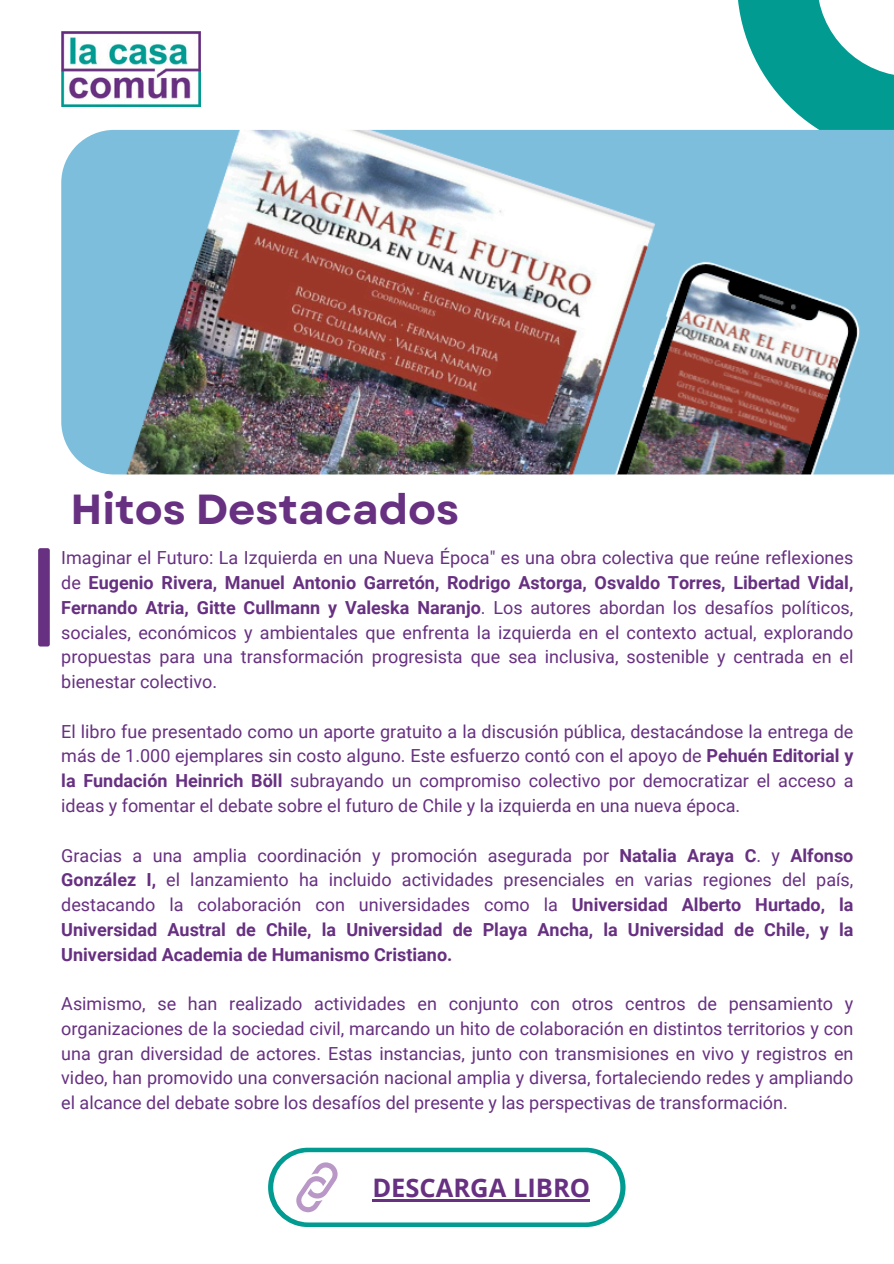
<style>
.page{position:relative;width:894px;height:1264px;background:#fff}
.page>*{position:absolute;margin:0;border:0;box-sizing:border-box;transform-origin:0 0}
.t1{font:700 42px "Garet";color:#673081}
.t2{font:700 25.5px "Open Sans";color:#673081}
.t3{font:18px/24.8px "Roboto";color:#673081;text-align:justify}
.t4{font:700 18px/24.8px "Roboto";color:#673081;text-align:justify}
.s1{font-weight:700}
.s2{font-weight:400}
</style>
<div class="page">
<svg style="left:736px;top:0;width:157px;height:130px"></svg>
<div style="left:38px;top:548px;width:12px;height:98px;background:#673081;border-radius:2px"></div>
<img style="left:61px;top:130px;width:832px;height:344px">
<img style="left:61px;top:31px;width:140px;height:76px">
<svg style="left:268px;top:1147px;width:356px;height:79px;background:#1ea69d"></svg>
<div style="left:273px;top:1152px;width:347px;height:70px;background:#fff;border-radius:35px"></div>
<svg style="left:296px;top:1162px;width:42px;height:50px"></svg>
<hr style="left:372px;top:1199px;width:218px;height:2px;background:#673081">
<p class="t1" style="left:70px;top:479px;width:390px">Hitos Destacados</p>
<h1 class="t3" style="left:61px;top:546px;width:793px">Imaginar el Futuro: La Izquierda en una Nueva Época" es una obra colectiva que reúne reflexiones de <span class="s1">Eugenio Rivera, Manuel Antonio Garretón, Rodrigo Astorga, Osvaldo Torres, Libertad Vidal, Fernando Atria, Gitte Cullmann y Valeska Naranjo</span>. Los autores abordan los desafíos políticos, sociales, económicos y ambientales que enfrenta la izquierda en el contexto actual, explorando propuestas para una transformación progresista que sea inclusiva, sostenible y centrada en el bienestar colectivo.</h1>
<p class="t3" style="left:61px;top:719px;width:793px">El libro fue presentado como un aporte gratuito a la discusión pública, destacándose la entrega de más de 1.000 ejemplares sin costo alguno. Este esfuerzo contó con el apoyo de <span class="s1">Pehuén Editorial y la Fundación Heinrich Böll</span> subrayando un compromiso colectivo por democratizar el acceso a ideas y fomentar el debate sobre el futuro de Chile y la izquierda en una nueva época.</p>
<p class="t4" style="left:61px;top:843px;width:793px"><span class="s2">Gracias a una amplia coordinación y promoción asegurada por</span> Natalia Araya C<span class="s2">. y</span> Alfonso González I, <span class="s2">el lanzamiento ha incluido actividades presenciales en varias regiones del país, destacando la colaboración con universidades como la</span> Universidad Alberto Hurtado, la Universidad Austral de Chile, la Universidad de Playa Ancha, la Universidad de Chile, y la Universidad Academia de Humanismo Cristiano.</p>
<p class="t3" style="left:61px;top:991px;width:793px">Asimismo, se han realizado actividades en conjunto con otros centros de pensamiento y organizaciones de la sociedad civil, marcando un hito de colaboración en distintos territorios y con una gran diversidad de actores. Estas instancias, junto con transmisiones en vivo y registros en video, han promovido una conversación nacional amplia y diversa, fortaleciendo redes y ampliando el alcance del debate sobre los desafíos del presente y las perspectivas de transformación.</p>
<p class="t2" style="left:372px;top:1169px;width:219px">DESCARGA LIBRO</p>
</div>
